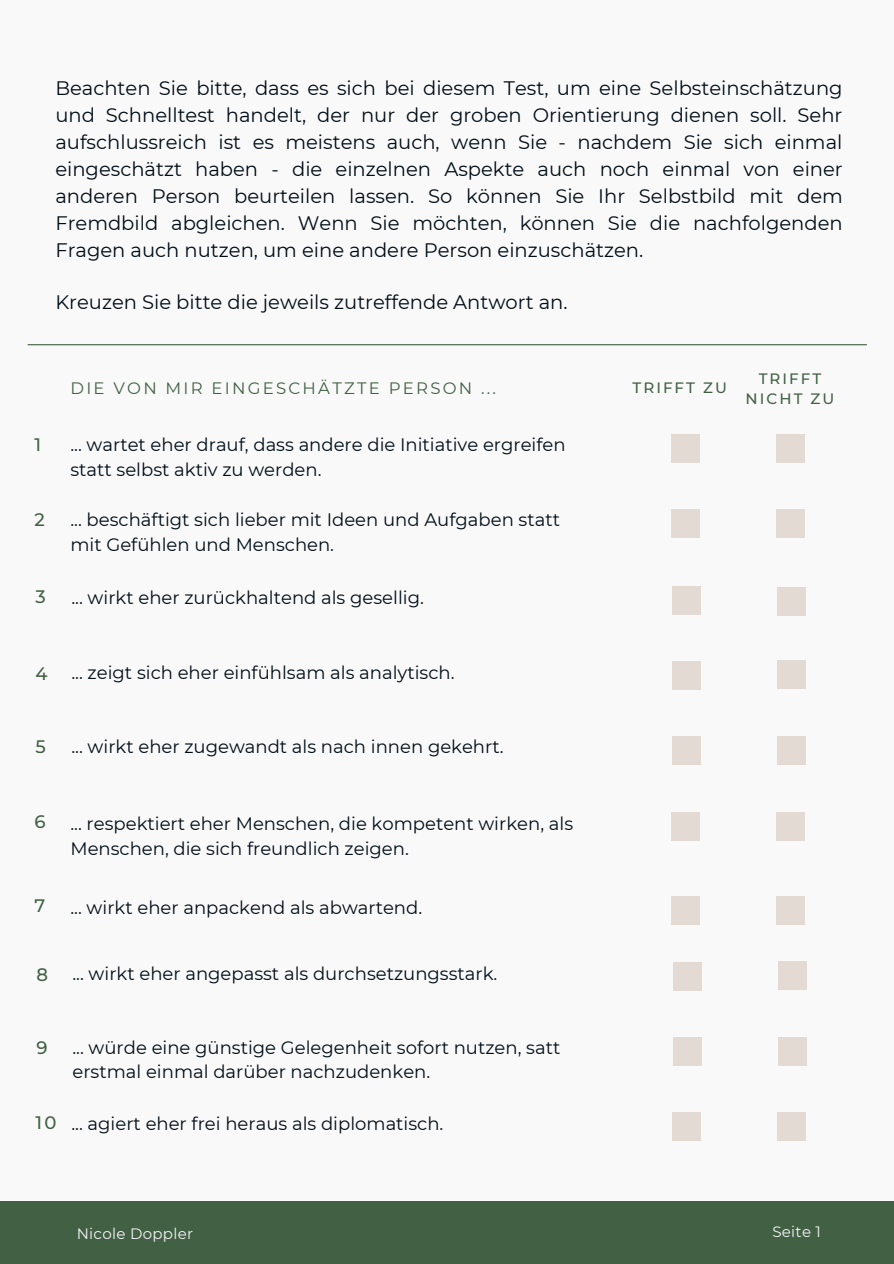
<style>
.page{position:relative;width:894px;height:1264px;background:#fff}
.page>*{position:absolute;margin:0;border:0;box-sizing:border-box;transform-origin:0 0}
.t1{font:19.5px/27px "Montserrat";color:#000d16;text-align:justify}
.t2{font:18px/24.8px "Montserrat";color:#000d16}
.t3{font:500 18px "Montserrat";color:#426044}
.t4{font:16.5px "Montserrat";letter-spacing:.135em;color:#426044}
.t5{font:500 15px/20.2px "Montserrat";letter-spacing:.135em;color:#426044;text-align:center}
.t6{font:15px "Montserrat";letter-spacing:.02em;color:#f4f4f6}
</style>
<div class="page">
<div style="left:0;top:0;width:893px;height:1263px;background:#f9f9f9"></div>
<div style="left:671px;top:434px;width:28px;height:29px;background:#e3dad3"></div>
<div style="left:775px;top:434px;width:29px;height:29px;background:#e3dad3"></div>
<div style="left:672px;top:587px;width:28px;height:28px;background:#e3dad3"></div>
<div style="left:671px;top:509px;width:28px;height:29px;background:#e3dad3"></div>
<div style="left:672px;top:661px;width:28px;height:29px;background:#e3dad3"></div>
<div style="left:672px;top:737px;width:28px;height:28px;background:#e3dad3"></div>
<div style="left:671px;top:812px;width:28px;height:28px;background:#e3dad3"></div>
<div style="left:671px;top:896px;width:28px;height:28px;background:#e3dad3"></div>
<div style="left:775px;top:509px;width:29px;height:29px;background:#e3dad3"></div>
<div style="left:776px;top:588px;width:29px;height:28px;background:#e3dad3"></div>
<div style="left:776px;top:660px;width:29px;height:29px;background:#e3dad3"></div>
<div style="left:776px;top:737px;width:29px;height:28px;background:#e3dad3"></div>
<div style="left:775px;top:812px;width:29px;height:28px;background:#e3dad3"></div>
<div style="left:775px;top:896px;width:29px;height:28px;background:#e3dad3"></div>
<hr style="left:28px;top:344px;width:838px;height:1px;background:#426044">
<div style="left:0;top:1201px;width:893px;height:62px;background:#426044"></div>
<div style="left:673px;top:962px;width:28px;height:28px;background:#e3dad3"></div>
<div style="left:673px;top:1037px;width:28px;height:28px;background:#e3dad3"></div>
<div style="left:672px;top:1112px;width:28px;height:28px;background:#e3dad3"></div>
<div style="left:777px;top:961px;width:29px;height:28px;background:#e3dad3"></div>
<div style="left:777px;top:1037px;width:29px;height:28px;background:#e3dad3"></div>
<div style="left:776px;top:1112px;width:29px;height:28px;background:#e3dad3"></div>
<p class="t1" style="left:55px;top:75px;width:788px">Beachten Sie bitte, dass es sich bei diesem Test, um eine Selbsteinschätzung und Schnelltest handelt, der nur der groben Orientierung dienen soll. Sehr aufschlussreich ist es meistens auch, wenn Sie - nachdem Sie sich einmal eingeschätzt haben - die einzelnen Aspekte auch noch einmal von einer anderen Person beurteilen lassen. So können Sie Ihr Selbstbild mit dem Fremdbild abgleichen. Wenn Sie möchten, können Sie die nachfolgenden Fragen auch nutzen, um eine andere Person einzuschätzen.</p>
<p class="t1" style="left:55px;top:289px;width:513px">Kreuzen Sie bitte die jeweils zutreffende Antwort an.</p>
<p class="t4" style="left:70px;top:378px;width:427px">DIE VON MIR EINGESCHÄTZTE PERSON ...</p>
<p class="t5" style="left:632px;top:378px;width:96px">TRIFFT ZU</p>
<p class="t5" style="left:745px;top:368px;width:90px">TRIFFT<br>NICHT ZU</p>
<p class="t3" style="left:34px;top:433px;width:8px">1</p>
<p class="t2" style="left:70px;top:432px;width:496px">... wartet eher drauf, dass andere die Initiative ergreifen statt selbst aktiv zu werden.</p>
<p class="t3" style="left:34px;top:508px;width:12px">2</p>
<p class="t2" style="left:70px;top:507px;width:491px">... beschäftigt sich lieber mit Ideen und Aufgaben statt mit Gefühlen und Menschen.</p>
<p class="t3" style="left:35px;top:585px;width:12px">3</p>
<p class="t2" style="left:71px;top:585px;width:354px">... wirkt eher zurückhaltend als gesellig.</p>
<p class="t3" style="left:35px;top:663px;width:14px">4</p>
<p class="t2" style="left:71px;top:660px;width:384px">... zeigt sich eher einfühlsam als analytisch.</p>
<p class="t3" style="left:35px;top:735px;width:12px">5</p>
<p class="t2" style="left:71px;top:734px;width:433px">... wirkt eher zugewandt als nach innen gekehrt.</p>
<p class="t3" style="left:34px;top:811px;width:13px">6</p>
<p class="t2" style="left:70px;top:811px;width:504px">... respektiert eher Menschen, die kompetent wirken, als<br>Menschen, die sich freundlich zeigen.</p>
<p class="t3" style="left:34px;top:894px;width:12px">7</p>
<p class="t2" style="left:70px;top:895px;width:353px">... wirkt eher anpackend als abwartend.</p>
<p class="t3" style="left:36px;top:963px;width:13px">8</p>
<p class="t2" style="left:72px;top:960px;width:426px">... wirkt eher angepasst als durchsetzungsstark.</p>
<p class="t3" style="left:36px;top:1036px;width:13px">9</p>
<p class="t2" style="left:72px;top:1034px;width:489px">... würde eine günstige Gelegenheit sofort nutzen, satt erstmal einmal darüber nachzudenken.</p>
<p class="t3" style="left:35px;top:1111px;width:23px">10</p>
<p class="t2" style="left:71px;top:1111px;width:373px">... agiert eher frei heraus als diplomatisch.</p>
<p class="t6" style="left:77px;top:1224px;width:118px">Nicole Doppler</p>
<p class="t6" style="left:772px;top:1222px;width:50px">Seite 1</p>
</div>
